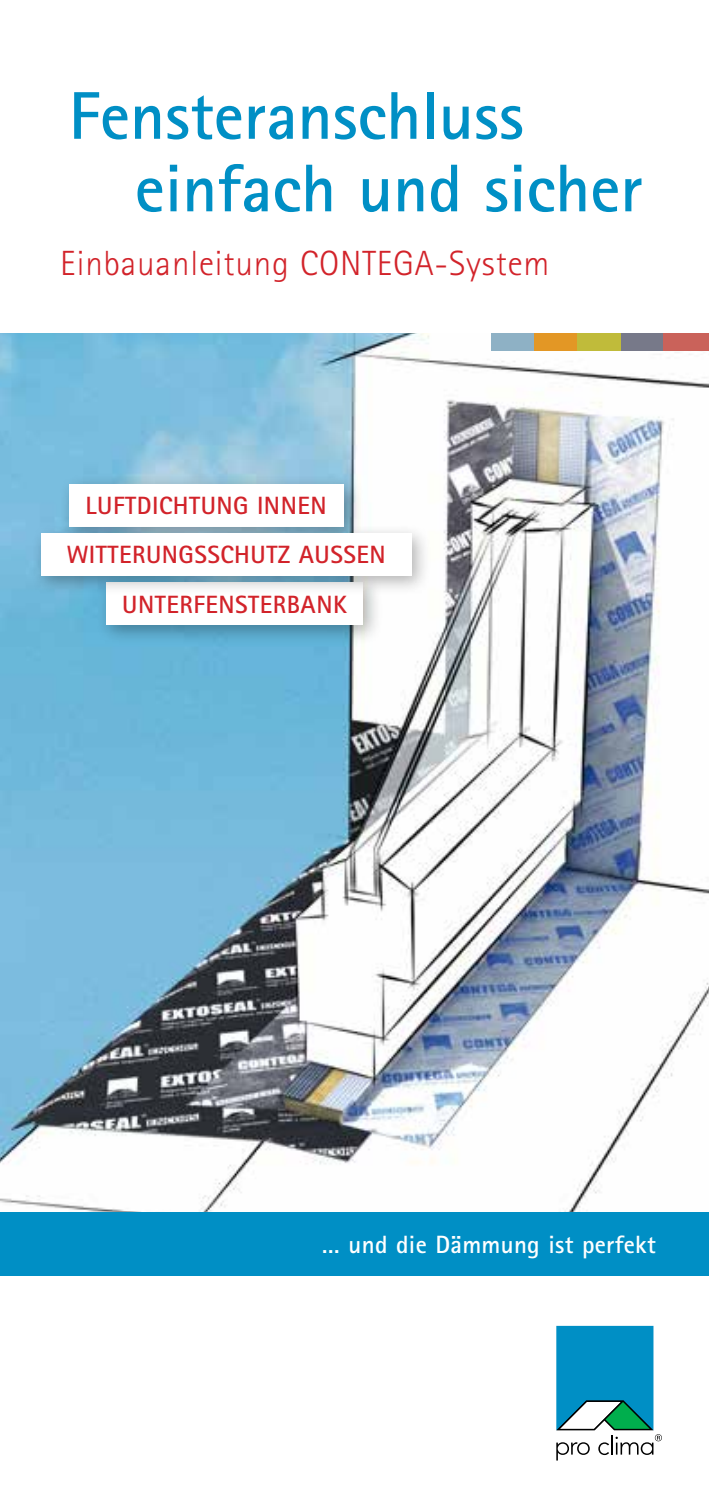
<style>
.page{position:relative;width:709px;height:1489px;background:#fff}
.page>*{position:absolute;margin:0;border:0;box-sizing:border-box;transform-origin:0 0}
.t1{font:700 67.5px/72.5px "Rotis Sans Serif Pro";color:#008fc5}
.t2{font:300 35px "Rotis Sans Serif Pro";letter-spacing:.025em;color:#d2232a}
.t3{font:700 25px "Rotis Sans Serif Pro";letter-spacing:.02em;color:#d2232a}
.t4{font:700 25px "Rotis Sans Serif Pro";letter-spacing:.01em;color:#fff}
</style>
<div class="page">
<img style="left:0;top:333px;width:709px;height:879px">
<div style="left:0;top:1212px;width:709px;height:64px;background:#008fc5"></div>
<svg style="left:556px;top:1325px;width:106px;height:135px"></svg>
<div style="left:491px;top:333px;width:43px;height:17px;background:#8eb1c5"></div>
<div style="left:534px;top:333px;width:43px;height:17px;background:#e39725"></div>
<div style="left:621px;top:333px;width:43px;height:17px;background:#777989"></div>
<div style="left:577px;top:333px;width:44px;height:17px;background:#c0bb3a"></div>
<div style="left:664px;top:333px;width:45px;height:17px;background:#ca625a"></div>
<svg style="left:470px;top:350px;width:172px;height:171px"></svg>
<div style="left:59px;top:474px;width:305px;height:73px;background:#000;opacity:.3"></div>
<div style="left:69px;top:484px;width:274px;height:42px;background:#fff"></div>
<div style="left:96px;top:572px;width:287px;height:73px;background:#000;opacity:.3"></div>
<div style="left:106px;top:582px;width:257px;height:43px;background:#fff"></div>
<div style="left:31px;top:523px;width:401px;height:73px;background:#000;opacity:.3"></div>
<div style="left:41px;top:533px;width:370px;height:43px;background:#fff"></div>
<h1 class="t1" style="left:135px;top:79px;width:509px;text-indent:-66px">Fensteranschluss einfach und sicher</h1>
<h2 class="t2" style="left:60px;top:243px;width:490px">Einbauanleitung CONTEGA-System</h2>
<p class="t3" style="left:86px;top:489px;width:242px">LUFTDICHTUNG INNEN</p>
<p class="t3" style="left:67px;top:539px;width:320px">WITTERUNGSSCHUTZ AUSSEN</p>
<p class="t3" style="left:122px;top:588px;width:226px">UNTERFENSTERBANK</p>
<p class="t4" style="left:322px;top:1228px;width:335px">… und die Dämmung ist perfekt</p>
</div>
